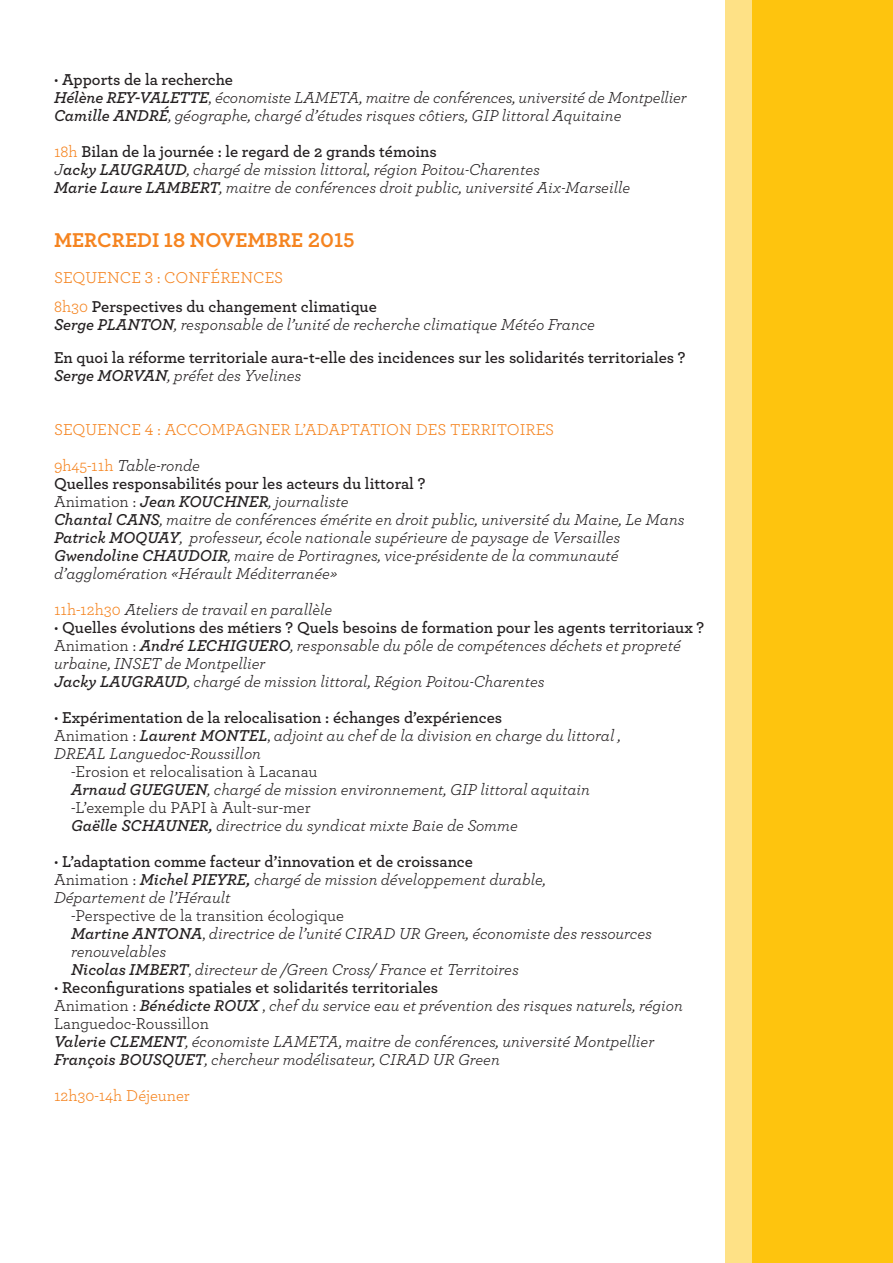
<style>
.page{position:relative;width:893px;height:1263px;background:#fff}
.page>*{position:absolute;margin:0;border:0;box-sizing:border-box;transform-origin:0 0}
.Texte{font:700 21px "Archer";color:#f58420}
.Texte-2{font:italic 16.5px/18px "Archer";color:#231f20}
.Texte-3{font:600 16.5px "Archer";color:#231f20}
.Texte-4{font:16.5px "Archer";color:#f58420}
.Texte-5{font:16.5px "Archer";color:#231f20}
.Texte-6{font:italic 600 16.5px "Archer";color:#231f20}
.s1{font-weight:400}
.s2{font-weight:600}
.s3{font-style:normal}
.s4{font-weight:400;color:#f58420}
.s5{font-style:normal;color:#f58420}
.s6{font-weight:400;font-style:normal}
</style>
<div class="page">
<div style="left:753px;top:0;width:140px;height:1263px;background:#fec40e"></div>
<div style="left:725px;top:0;width:28px;height:1263px;background:#fee186"></div>
<p class="Texte-3" style="left:54px;top:67px;width:180px"><span class="s1">•</span> Apports de la recherche</p>
<p class="Texte-2" style="left:54px;top:88px;width:634px"><span class="s2">Hélène REY-VALETTE</span><span class="s3">,</span> économiste LAMETA, maitre de conférences, université de Montpellier</p>
<p class="Texte-2" style="left:54px;top:106px;width:569px"><span class="s2">Camille ANDRÉ</span>, géographe, chargé d’études risques côtiers, GIP littoral Aquitaine</p>
<p class="Texte-3" style="left:54px;top:139px;width:384px"><span class="s4">18h</span> Bilan de la journée : le regard de 2 grands témoins</p>
<p class="Texte-2" style="left:54px;top:160px;width:487px">J<span class="s2">acky LAUGRAUD</span>, chargé de mission littoral, région Poitou-Charentes</p>
<p class="Texte-2" style="left:54px;top:178px;width:578px"><span class="s2">Marie Laure LAMBERT</span>, maitre de conférences droit public, université Aix-Marseille</p>
<p class="Texte" style="left:54px;top:224px;width:302px">MERCREDI 18 NOVEMBRE 2015</p>
<p class="Texte-4" style="left:54px;top:266px;width:231px">SEQUENCE 3 : CONFÉRENCES</p>
<p class="Texte-3" style="left:54px;top:294px;width:324px"><span class="s4">8h30</span> Perspectives du changement climatique</p>
<p class="Texte-2" style="left:54px;top:314px;width:542px"><span class="s2">Serge PLANTON</span>, responsable de l’unité de recherche climatique Météo France</p>
<p class="Texte-3" style="left:54px;top:345px;width:633px">En quoi la réforme territoriale aura-t-elle des incidences sur les solidarités territoriales ?</p>
<p class="Texte-2" style="left:54px;top:365px;width:249px"><span class="s2">Serge MORVAN</span>, préfet des Yvelines</p>
<p class="Texte-4" style="left:54px;top:418px;width:502px">SEQUENCE 4 : ACCOMPAGNER L’ADAPTATION DES TERRITOIRES</p>
<p class="Texte-2" style="left:54px;top:455px;width:147px"><span class="s5">9h45-11h</span> Table-ronde</p>
<p class="Texte-3" style="left:54px;top:471px;width:373px">Quelles responsabilités pour les acteurs du littoral ?</p>
<p class="Texte-6" style="left:54px;top:489px;width:296px"><span class="s6">Animation :</span> Jean KOUCHNER<span class="s1">, journaliste</span></p>
<p class="Texte-2" style="left:54px;top:509px;width:632px"><span class="s2">Chantal CANS</span>, maitre de conférences émérite en droit public, université du Maine, Le Mans</p>
<p class="Texte-2" style="left:54px;top:527px;width:568px"><span class="s2">Patrick MOQUAY</span>, professeur, école nationale supérieure de paysage de Versailles</p>
<p class="Texte-2" style="left:54px;top:545px;width:566px"><span class="s2">Gwendoline CHAUDOIR</span>, maire de Portiragnes, vice-présidente de la communauté d’agglomération «Hérault Méditerranée»</p>
<p class="Texte-2" style="left:54px;top:599px;width:280px"><span class="s5">11h-12h30</span> Ateliers de travail en parallèle</p>
<p class="Texte-3" style="left:54px;top:615px;width:652px"><span class="s1">•</span> Quelles évolutions des métiers ? Quels besoins de formation pour les agents territoriaux ?</p>
<p class="Texte-2" style="left:54px;top:635px;width:628px"><span class="s3">Animation :</span> <span class="s2">André LECHIGUERO</span>, responsable du pôle de compétences déchets et propreté urbaine, INSET de Montpellier<br><span class="s2">Jacky LAUGRAUD</span>, chargé de mission littoral, Région Poitou-Charentes</p>
<p class="Texte-3" style="left:54px;top:705px;width:450px"><span class="s1">•</span> Expérimentation de la relocalisation : échanges d’expériences</p>
<p class="Texte-2" style="left:54px;top:725px;width:568px"><span class="s3">Animation :</span> <span class="s2">Laurent MONTEL</span><span class="s3">,</span> adjoint au chef de la division en charge du littoral ,<br>DREAL Languedoc-Roussillon</p>
<p class="Texte-2" style="left:71px;top:761px;width:520px"><span class="s3">-Erosion et relocalisation à Lacanau<br></span><span class="s2">Arnaud GUEGUEN</span>, chargé de mission environnement, GIP littoral aquitain</p>
<p class="Texte-2" style="left:71px;top:797px;width:448px"><span class="s3">-L’exemple du PAPI à Ault-sur-mer<br></span><span class="s2">Gaëlle SCHAUNER,</span> directrice du syndicat mixte Baie de Somme</p>
<p class="Texte-3" style="left:54px;top:849px;width:420px"><span class="s1">•</span> L’adaptation comme facteur d’innovation et de croissance</p>
<p class="Texte-2" style="left:54px;top:869px;width:493px"><span class="s3">Animation :</span> <span class="s2">Michel PIEYRE,</span> chargé de mission développement durable,</p>
<p class="Texte-2" style="left:54px;top:887px;width:178px">Département de l’Hérault</p>
<p class="Texte-5" style="left:71px;top:904px;width:275px">-Perspective de la transition écologique</p>
<p class="Texte-2" style="left:71px;top:923px;width:582px"><span class="s2">Martine ANTONA</span><span class="s3">,</span> directrice de l’unité CIRAD UR Green, économiste des ressources renouvelables</p>
<p class="Texte-2" style="left:71px;top:959px;width:449px"><span class="s2">Nicolas IMBERT</span><span class="s3">,</span> directeur de /Green Cross/ France et Territoires</p>
<p class="Texte-3" style="left:54px;top:975px;width:386px"><span class="s1">•</span> Reconfigurations spatiales et solidarités territoriales</p>
<p class="Texte-2" style="left:54px;top:995px;width:630px"><span class="s3">Animation :</span> <span class="s2">Bénédicte ROUX</span> <span class="s3">,</span> chef du service eau et prévention des risques naturels, région<br><span class="s3">Languedoc-Roussillon</span></p>
<p class="Texte-2" style="left:54px;top:1031px;width:602px"><span class="s2">Valerie CLEMENT</span>, économiste LAMETA, maitre de conférences, université Montpellier</p>
<p class="Texte-2" style="left:54px;top:1049px;width:447px"><span class="s2">François BOUSQUET</span>, chercheur modélisateur, CIRAD UR Green</p>
<p class="Texte-4" style="left:54px;top:1084px;width:137px">12h30-14h Déjeuner</p>
</div>
